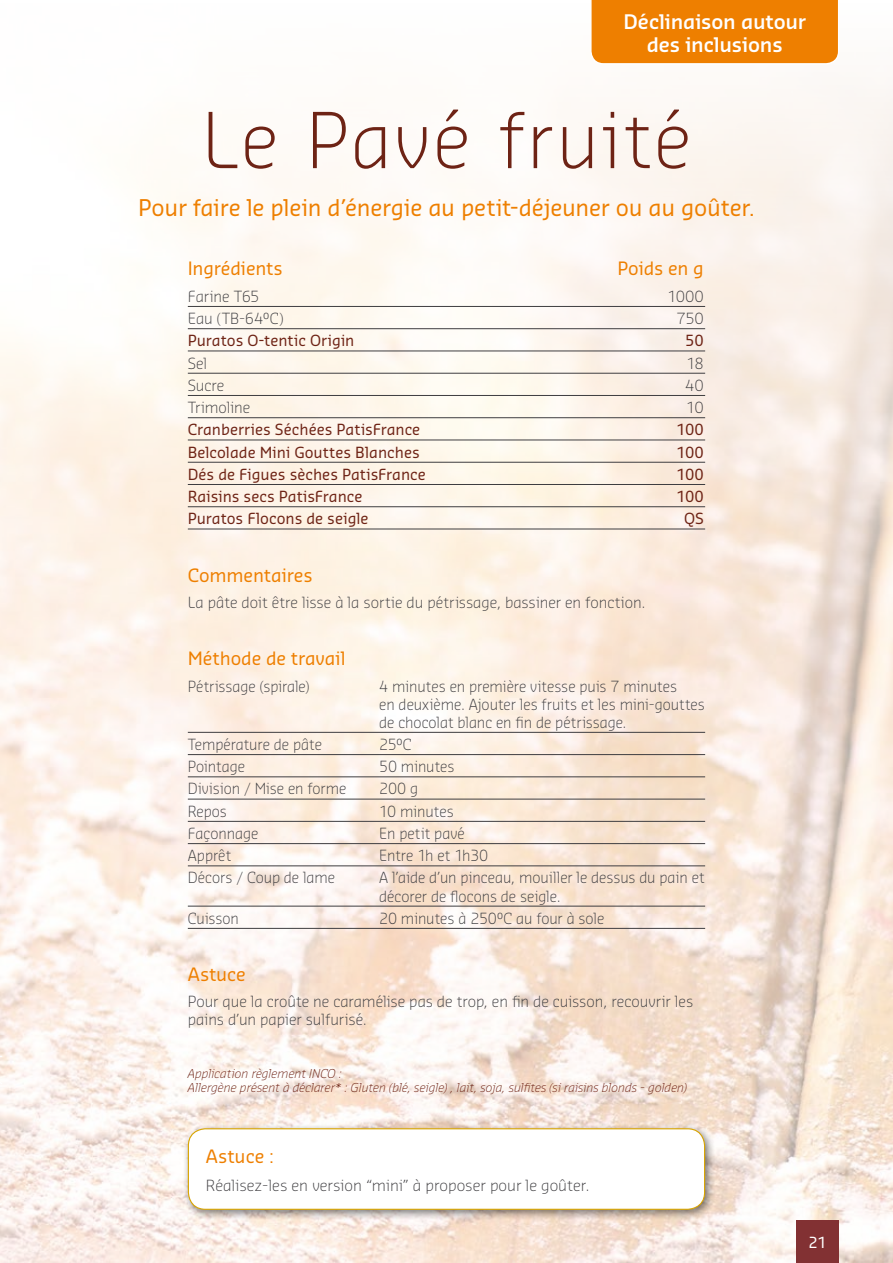
<style>
.page{position:relative;width:893px;height:1263px;background:#fff}
.page>*{position:absolute;margin:0;border:0;box-sizing:border-box;transform-origin:0 0}
.t1{font:300 75px "Sansa Std";letter-spacing:.035em;color:#6e2315}
.t2{font:22.5px "Sansa Std";letter-spacing:-.01em;color:#ee7f00}
.t3{font:600 19.65px/23.5px "Sansa Std";letter-spacing:-.01em;color:#fff;text-align:center}
.t4{font:18px "Sansa Std";letter-spacing:-.005em;color:#ee7f00}
.t5{font:300 15px/18px "Sansa Std";color:#3e3d40}
.t6{font:15px "Sansa Std";color:#6e2315}
.t7{font:15px "Sansa Std";color:#fff}
.t8{font:italic 300 12px/14.4px "Sansa Std";letter-spacing:.005em;color:#6e2315}
</style>
<div class="page">
<img style="left:0;top:85px;width:893px;height:1178px">
<div style="left:183px;top:1123px;width:533px;height:98px;background:#000;opacity:.5"></div>
<div style="left:188px;top:1129px;width:517px;height:80px;background:#fff;border-radius:17px"></div>
<div style="left:188px;top:1128px;width:517px;height:82px;border:1px solid #d9a500;border-radius:17px"></div>
<hr style="left:188px;top:306px;width:517px;height:1px;background:#3e3d40">
<hr style="left:188px;top:328px;width:517px;height:1px;background:#3e3d40">
<hr style="left:188px;top:351px;width:517px;height:1px;background:#3e3d40">
<hr style="left:188px;top:373px;width:517px;height:1px;background:#3e3d40">
<hr style="left:188px;top:395px;width:517px;height:1px;background:#3e3d40">
<hr style="left:188px;top:417px;width:517px;height:1px;background:#3e3d40">
<hr style="left:188px;top:440px;width:517px;height:1px;background:#3e3d40">
<hr style="left:188px;top:462px;width:517px;height:1px;background:#3e3d40">
<hr style="left:188px;top:484px;width:517px;height:1px;background:#3e3d40">
<hr style="left:188px;top:506px;width:517px;height:1px;background:#3e3d40">
<hr style="left:188px;top:529px;width:517px;height:1px;background:#3e3d40">
<hr style="left:188px;top:732px;width:517px;height:1px;background:#3e3d40">
<hr style="left:188px;top:754px;width:517px;height:1px;background:#3e3d40">
<hr style="left:188px;top:776px;width:517px;height:1px;background:#3e3d40">
<hr style="left:188px;top:799px;width:517px;height:1px;background:#3e3d40">
<hr style="left:188px;top:821px;width:517px;height:1px;background:#3e3d40">
<hr style="left:188px;top:843px;width:517px;height:1px;background:#3e3d40">
<hr style="left:188px;top:865px;width:517px;height:1px;background:#3e3d40">
<hr style="left:188px;top:906px;width:517px;height:1px;background:#3e3d40">
<hr style="left:188px;top:928px;width:517px;height:1px;background:#3e3d40">
<div style="left:591px;top:0;width:247px;height:64px;background:#ee7f00"></div>
<div style="left:796px;top:1221px;width:43px;height:42px;background:#823133"></div>
<svg style="left:0;top:1034px;width:3px;height:208px"></svg>
<h3 class="t3" style="left:624px;top:8px;width:184px">Déclinaison autour des inclusions</h3>
<h1 class="t1" style="left:202px;top:91px;width:491px">Le Pavé fruité</h1>
<h2 class="t2" style="left:138px;top:193px;width:618px">Pour faire le plein d’énergie au petit-déjeuner ou au goûter.</h2>
<p class="t4" style="left:188px;top:257px;width:97px">Ingrédients</p>
<p class="t4" style="left:617px;top:257px;width:88px">Poids en g</p>
<p class="t5" style="left:188px;top:286px;width:73px">Farine T65</p>
<p class="t5" style="left:667px;top:286px;width:38px">1000</p>
<p class="t5" style="left:188px;top:309px;width:97px">Eau (TB-64°C)</p>
<p class="t5" style="left:676px;top:309px;width:29px">750</p>
<p class="t6" style="left:188px;top:331px;width:168px">Puratos O-tentic Origin</p>
<p class="t6" style="left:685px;top:331px;width:20px">50</p>
<p class="t5" style="left:188px;top:353px;width:21px">Sel</p>
<p class="t5" style="left:686px;top:353px;width:19px">18</p>
<p class="t5" style="left:188px;top:375px;width:38px">Sucre</p>
<p class="t5" style="left:685px;top:375px;width:20px">40</p>
<p class="t5" style="left:188px;top:398px;width:64px">Trimoline</p>
<p class="t5" style="left:686px;top:398px;width:19px">10</p>
<p class="t6" style="left:188px;top:420px;width:234px">Cranberries Séchées PatisFrance</p>
<p class="t6" style="left:677px;top:420px;width:29px">100</p>
<p class="t6" style="left:188px;top:442px;width:233px">Belcolade Mini Gouttes Blanches</p>
<p class="t6" style="left:677px;top:442px;width:29px">100</p>
<p class="t6" style="left:188px;top:464px;width:239px">Dés de Figues sèches PatisFrance</p>
<p class="t6" style="left:677px;top:464px;width:29px">100</p>
<p class="t6" style="left:188px;top:487px;width:176px">Raisins secs PatisFrance</p>
<p class="t6" style="left:677px;top:487px;width:29px">100</p>
<p class="t6" style="left:188px;top:509px;width:182px">Puratos Flocons de seigle</p>
<p class="t6" style="left:684px;top:509px;width:21px">QS</p>
<p class="t4" style="left:188px;top:563px;width:126px">Commentaires</p>
<p class="t5" style="left:188px;top:593px;width:459px">La pâte doit être lisse à la sortie du pétrissage, bassiner en fonction.</p>
<p class="t4" style="left:188px;top:647px;width:159px">Méthode de travail</p>
<p class="t5" style="left:188px;top:676px;width:123px">Pétrissage (spirale)</p>
<p class="t5" style="left:379px;top:676px;width:327px">4 minutes en première vitesse puis 7 minutes<br>en deuxième. Ajouter les fruits et les mini-gouttes de chocolat blanc en fin de pétrissage.</p>
<p class="t5" style="left:188px;top:735px;width:136px">Température de pâte</p>
<p class="t5" style="left:379px;top:735px;width:34px">25°C</p>
<p class="t5" style="left:188px;top:757px;width:59px">Pointage</p>
<p class="t5" style="left:379px;top:757px;width:77px">50 minutes</p>
<p class="t5" style="left:188px;top:779px;width:160px">Division / Mise en forme</p>
<p class="t5" style="left:379px;top:779px;width:40px">200 g</p>
<p class="t5" style="left:188px;top:801px;width:41px">Repos</p>
<p class="t5" style="left:379px;top:801px;width:76px">10 minutes</p>
<p class="t5" style="left:188px;top:824px;width:72px">Façonnage</p>
<p class="t5" style="left:379px;top:824px;width:87px">En petit pavé</p>
<p class="t5" style="left:188px;top:846px;width:45px">Apprêt</p>
<p class="t5" style="left:379px;top:846px;width:111px">Entre 1h et 1h30</p>
<p class="t5" style="left:188px;top:868px;width:149px">Décors / Coup de lame</p>
<p class="t5" style="left:379px;top:868px;width:327px">A l’aide d’un pinceau, mouiller le dessus du pain et décorer de flocons de seigle.</p>
<p class="t5" style="left:188px;top:908px;width:53px">Cuisson</p>
<p class="t5" style="left:379px;top:908px;width:227px">20 minutes à 250°C au four à sole</p>
<p class="t4" style="left:188px;top:962px;width:59px">Astuce</p>
<p class="t5" style="left:188px;top:992px;width:507px">Pour que la croûte ne caramélise pas de trop, en fin de cuisson, recouvrir les pains d’un papier sulfurisé.</p>
<p class="t8" style="left:188px;top:1065px;width:501px">Application règlement INCO :<br>Allergène présent à déclarer* : Gluten (blé, seigle) , lait, soja, sulfites (si raisins blonds - golden)</p>
<p class="t4" style="left:206px;top:1144px;width:69px">Astuce :</p>
<p class="t5" style="left:206px;top:1175px;width:385px">Réalisez-les en version “mini” à proposer pour le goûter.</p>
<p class="t7" style="left:808px;top:1232px;width:20px">21</p>
</div>
